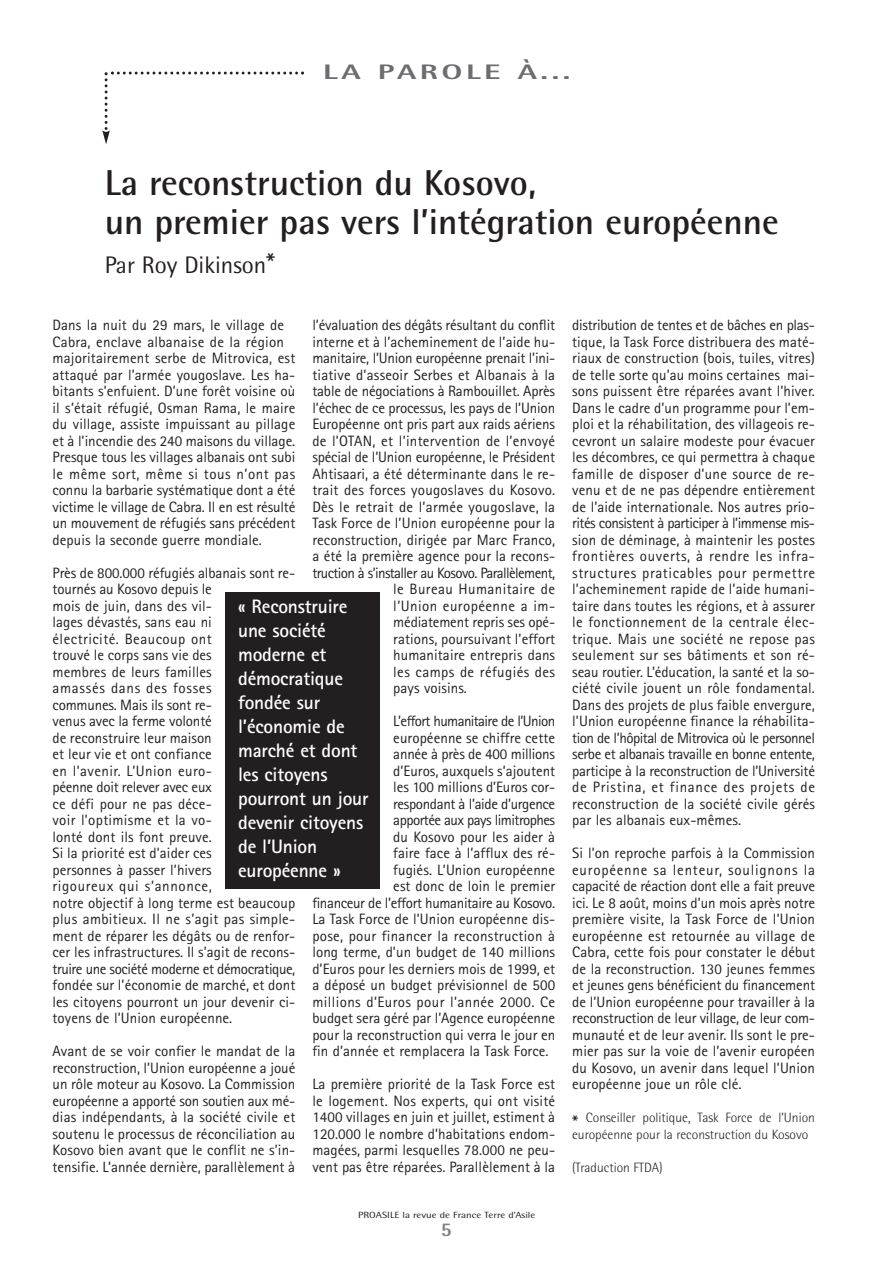
<style>
.page{position:relative;width:893px;height:1263px;background:#fff}
.page>*{position:absolute;margin:0;border:0;box-sizing:border-box;transform-origin:0 0}
.t1{font:700 36px/39px "Rotis Semi Sans";color:#231f20}
.t2{font:24px "Rotis Semi Sans";color:#231f20}
.t3{font:800 21px "Rotis Semi Sans";letter-spacing:.11em;color:#6c6d70;scale:1.5 1}
.t4{font:700 19.5px/24px "Rotis Sans Serif";letter-spacing:-.01em;color:#fff}
.t5{font:800 19.5px "Rotis Semi Sans";color:#808285}
.t6{font:15px/16.5px "Rotis Sans Serif";letter-spacing:.005em;color:#231f20;text-align:justify}
.t7{font:15px "Rotis Sans Serif";letter-spacing:.025em;color:#231f20}
.t8{font:15px "Rotis Sans Serif";letter-spacing:-.04em;color:#231f20}
.t9{font:15px "Rotis Sans Serif";letter-spacing:-.025em;color:#231f20}
.t10{font:15px "Rotis Sans Serif";letter-spacing:-.015em;color:#231f20}
.t11{font:15px "Rotis Sans Serif";letter-spacing:-.035em;color:#231f20}
.t12{font:15px "Rotis Sans Serif";letter-spacing:.03em;color:#231f20}
.t13{font:300 13.5px/16.5px "Rotis Semi Sans";color:#231f20}
.t14{font:9px "Rotis Semi Sans";color:#231f20;scale:1.2 1}
.s1{font-size:28.5px}
.s2{font-weight:400;font-size:19.5px}
</style>
<div class="page">
<svg style="left:102px;top:72px;width:202px;height:72px"></svg>
<div style="left:225px;top:592px;width:155px;height:296px;background:#231f20"></div>
<h3 class="t3" style="left:323px;top:65px;width:166px">LA PAROLE À...</h3>
<h1 class="t1" style="left:105px;top:167px;width:675px">La reconstruction du Kosovo,<br>un premier pas vers l’intégration européenne</h1>
<h2 class="t2" style="left:105px;top:257px;width:172px">Par Roy Dikinson<span class="s1">*</span></h2>
<p class="t6" style="left:312px;top:318px;width:244px">l’évaluation des dégâts résultant du conflit</p>
<p class="t6" style="left:312px;top:335px;width:244px">interne et à l’acheminement de l’aide hu-</p>
<p class="t10" style="left:312px;top:353px;width:244px">manitaire, l’Union européenne prenait l’ini-</p>
<p class="t6" style="left:312px;top:368px;width:244px">tiative d’asseoir Serbes et Albanais à la</p>
<p class="t6" style="left:312px;top:384px;width:244px">table de négociations à Rambouillet. Après</p>
<p class="t6" style="left:312px;top:401px;width:244px">l’échec de ce processus, les pays de l’Union</p>
<p class="t6" style="left:312px;top:417px;width:244px">Européenne ont pris part aux raids aériens</p>
<p class="t6" style="left:312px;top:434px;width:244px">de l’OTAN, et l’intervention de l’envoyé</p>
<p class="t6" style="left:312px;top:450px;width:244px">spécial de l’Union européenne, le Président</p>
<p class="t6" style="left:312px;top:467px;width:244px">Ahtisaari, a été déterminante dans le re-</p>
<p class="t6" style="left:312px;top:483px;width:244px">trait des forces yougoslaves du Kosovo.</p>
<p class="t6" style="left:312px;top:500px;width:244px">Dès le retrait de l’armée yougoslave, la</p>
<p class="t6" style="left:312px;top:516px;width:244px">Task Force de l’Union européenne pour la</p>
<p class="t6" style="left:312px;top:533px;width:244px">reconstruction, dirigée par Marc Franco,</p>
<p class="t6" style="left:312px;top:549px;width:244px">a été la première agence pour la recons-</p>
<p class="t8" style="left:312px;top:567px;width:244px">truction à s’installer au Kosovo. Parallèlement,</p>
<p class="t7" style="left:393px;top:584px;width:163px">le Bureau Humanitaire de</p>
<p class="t12" style="left:393px;top:600px;width:163px">l’Union européenne a im-</p>
<p class="t6" style="left:393px;top:615px;width:163px">médiatement repris ses opé-</p>
<p class="t6" style="left:393px;top:632px;width:163px">rations, poursuivant l’effort</p>
<p class="t6" style="left:393px;top:648px;width:163px">humanitaire entrepris dans</p>
<p class="t7" style="left:393px;top:666px;width:163px">les camps de réfugiés des</p>
<p class="t6" style="left:393px;top:681px;width:75px">pays voisins.</p>
<p class="t8" style="left:393px;top:716px;width:163px">L’effort humanitaire de l’Union</p>
<p class="t6" style="left:393px;top:731px;width:163px">européenne se chiffre cette</p>
<p class="t10" style="left:393px;top:749px;width:163px">année à près de 400 millions</p>
<p class="t6" style="left:393px;top:764px;width:163px">d’Euros, auxquels s’ajoutent</p>
<p class="t6" style="left:393px;top:780px;width:163px">les 100 millions d’Euros cor-</p>
<p class="t9" style="left:393px;top:798px;width:163px">respondant à l’aide d’urgence</p>
<p class="t11" style="left:393px;top:815px;width:163px">apportée aux pays limitrophes</p>
<p class="t6" style="left:393px;top:830px;width:163px">du Kosovo pour les aider à</p>
<p class="t6" style="left:393px;top:846px;width:163px">faire face à l’afflux des ré-</p>
<p class="t6" style="left:393px;top:863px;width:163px">fugiés. L’Union européenne</p>
<p class="t6" style="left:393px;top:879px;width:163px">est donc de loin le premier</p>
<p class="t9" style="left:312px;top:897px;width:244px">financeur de l’effort humanitaire au Kosovo.</p>
<p class="t6" style="left:312px;top:912px;width:244px">La Task Force de l’Union européenne dis-</p>
<p class="t6" style="left:312px;top:929px;width:244px">pose, pour financer la reconstruction à</p>
<p class="t6" style="left:312px;top:945px;width:244px">long terme, d’un budget de 140 millions</p>
<p class="t6" style="left:312px;top:962px;width:244px">d’Euros pour les derniers mois de 1999, et</p>
<p class="t6" style="left:312px;top:978px;width:244px">a déposé un budget prévisionnel de 500</p>
<p class="t7" style="left:312px;top:996px;width:244px">millions d’Euros pour l’année 2000. Ce</p>
<p class="t6" style="left:312px;top:1011px;width:244px">budget sera géré par l’Agence européenne</p>
<p class="t6" style="left:312px;top:1028px;width:244px">pour la reconstruction qui verra le jour en</p>
<p class="t6" style="left:312px;top:1044px;width:238px">fin d’année et remplacera la Task Force.</p>
<p class="t6" style="left:312px;top:1077px;width:244px">La première priorité de la Task Force est le logement. Nos experts, qui ont visité 1400 villages en juin et juillet, estiment à 120.000 le nombre d’habitations endom&shy;magées, parmi lesquelles 78.000 ne peu&shy;vent pas être réparées. Parallèlement à la</p>
<p class="t6" style="left:53px;top:318px;width:244px;text-align:left">Dans la nuit du 29 mars, le village de Cabra, enclave albanaise de la région majoritairement serbe de Mitrovica, est attaqué par l’armée yougoslave. Les ha&shy;bitants s’enfuient. D’une forêt voisine où il s’était réfugié, Osman Rama, le maire du village, assiste impuissant au pillage et à l’incendie des 240 maisons du village.<br>Presque tous les villages albanais ont subi le même sort, même si tous n’ont pas connu la barbarie systématique dont a été victime le village de Cabra. Il en est résulté un mouvement de réfugiés sans précédent depuis la seconde guerre mondiale.</p>
<p class="t6" style="left:53px;top:566px;width:244px;text-align:left">Près de 800.000 réfugiés albanais sont re&shy;tournés au Kosovo depuis le<br>mois de juin, dans des vil-<br>lages dévastés, sans eau ni<br>électricité. Beaucoup ont<br>trouvé le corps sans vie des<br>membres de leurs familles<br>amassés dans des fosses<br>communes. Mais ils sont re-<br>venus avec la ferme volonté<br>de reconstruire leur maison<br>et leur vie et ont confiance<br>en l’avenir. L’Union euro-<br>péenne doit relever avec eux<br>ce défi pour ne pas déce-<br>voir l’optimisme et la vo-<br>lonté dont ils font preuve.<br>Si la priorité est d’aider ces<br>personnes à passer l’hivers<br>rigoureux qui s’annonce,<br>notre objectif à long terme est beaucoup plus ambitieux. Il ne s’agit pas simple&shy;ment de réparer les dégâts ou de renfor&shy;cer les infrastructures. Il s’agit de recons&shy;truire une société moderne et démocratique, fondée sur l’économie de marché, et dont les citoyens pourront un jour devenir ci&shy;toyens de l’Union européenne.</p>
<p class="t6" style="left:53px;top:1044px;width:244px">Avant de se voir confier le mandat de la reconstruction, l’Union européenne a joué un rôle moteur au Kosovo. La Commission européenne a apporté son soutien aux mé&shy;dias indépendants, à la société civile et soutenu le processus de réconciliation au Kosovo bien avant que le conflit ne s’in&shy;tensifie. L’année dernière, parallèlement à</p>
<h3 class="t4" style="left:238px;top:596px;width:132px">« Reconstruire une société moderne et démocratique fondée sur l’économie de marché et dont les citoyens pourront un jour devenir citoyens de l’Union européenne »</h3>
<p class="t14" style="left:358px;top:1212px;width:149px">PROASILE la revue de France Terre d’Asile</p>
<h3 class="t5" style="left:441px;top:1222px;width:12px">5</h3>
<p class="t6" style="left:572px;top:318px;width:244px">distribution de tentes et de bâches en plas&shy;tique, la Task Force distribuera des maté&shy;riaux de construction (bois, tuiles, vitres) de telle sorte qu’au moins certaines mai&shy;sons puissent être réparées avant l’hiver.<br>Dans le cadre d’un programme pour l’em&shy;ploi et la réhabilitation, des villageois re&shy;cevront un salaire modeste pour évacuer les décombres, ce qui permettra à chaque famille de disposer d’une source de re&shy;venu et de ne pas dépendre entièrement de l’aide internationale. Nos autres prio&shy;rités consistent à participer à l’immense mis&shy;sion de déminage, à maintenir les postes frontières ouverts, à rendre les infra&shy;structures praticables pour permettre l’acheminement rapide de l’aide humani&shy;taire dans toutes les régions, et à assurer le fonctionnement de la centrale élec&shy;trique. Mais une société ne repose pas seulement sur ses bâtiments et son ré&shy;seau routier. L’éducation, la santé et la so&shy;ciété civile jouent un rôle fondamental.<br>Dans des projets de plus faible envergure, l’Union européenne finance la réhabilita&shy;tion de l’hôpital de Mitrovica où le personnel serbe et albanais travaille en bonne entente, participe à la reconstruction de l’Université de Pristina, et finance des projets de reconstruction de la société civile gérés par les albanais eux-mêmes.</p>
<p class="t6" style="left:572px;top:846px;width:244px">Si l’on reproche parfois à la Commission européenne sa lenteur, soulignons la capacité de réaction dont elle a fait preuve ici. Le 8 août, moins d’un mois après notre première visite, la Task Force de l’Union européenne est retournée au village de Cabra, cette fois pour constater le début de la reconstruction. 130 jeunes femmes et jeunes gens bénéficient du financement de l’Union européenne pour travailler à la reconstruction de leur village, de leur com&shy;munauté et de leur avenir. Ils sont le pre&shy;mier pas sur la voie de l’avenir européen du Kosovo, un avenir dans lequel l’Union européenne joue un rôle clé.</p>
<p class="t13" style="left:572px;top:1111px;width:244px"><span class="s2">*</span> Conseiller politique, Task Force de l’Union européenne pour la reconstruction du Kosovo</p>
<p class="t13" style="left:572px;top:1160px;width:92px">(Traduction FTDA)</p>
</div>
